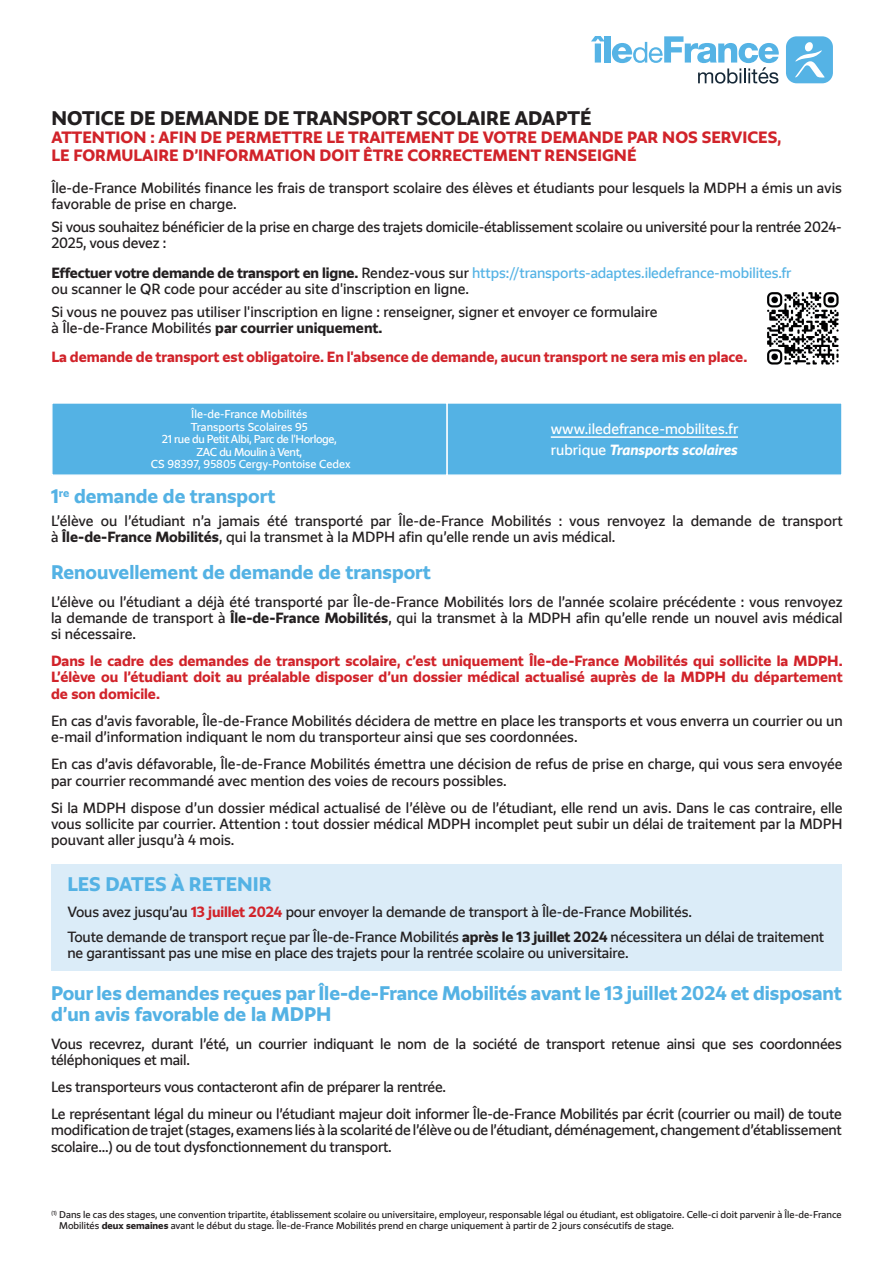
<style>
.page{position:relative;width:893px;height:1263px;background:#fff}
.page>*{position:absolute;margin:0;border:0;box-sizing:border-box;transform-origin:0 0}
.t1{font:700 18px/21.6px "Grand Paris";color:#54b2e4}
.t2{font:700 18px "Grand Paris";color:#231f20}
.t3{font:700 15px/18px "Grand Paris";color:#d1232a}
.t4{font:13.5px/16.2px "Grand Paris";letter-spacing:-.01em;color:#231f20}
.t5{font:700 13.5px/16.2px "Grand Paris";color:#d1232a;text-align:justify}
.t6{font:13.5px/20.4px "Grand Paris";color:#fff}
.t7{font:10.5px/12.6px "Grand Paris";letter-spacing:-.005em;color:#fff;text-align:center}
.t8{font:9px/10.8px "Grand Paris";color:#231f20}
.s1{font-weight:700}
.s2{color:#55b3e5}
.s3{font-weight:700;font-style:italic}
.s4{font-weight:700;color:#d1232a}
</style>
<div class="page">
<div style="left:447px;top:403px;width:395px;height:72px;background:#54b2e4"></div>
<hr style="left:551px;top:436px;width:187px;height:2px;background:#fff">
<div style="left:446px;top:402px;width:397px;height:74px;border:2px solid #fff"></div>
<div style="left:52px;top:403px;width:395px;height:72px;background:#54b2e4"></div>
<div style="left:51px;top:402px;width:397px;height:74px;border:2px solid #fff"></div>
<svg style="left:591px;top:36px;width:242px;height:48px"></svg>
<img style="left:767px;top:292px;width:72px;height:73px">
<div style="left:51px;top:864px;width:791px;height:106px;background:#dbecf8"></div>
<h1 class="t2" style="left:51px;top:106px;width:542px">NOTICE DE DEMANDE DE TRANSPORT SCOLAIRE ADAPTÉ</h1>
<p class="t3" style="left:51px;top:127px;width:731px">ATTENTION : AFIN DE PERMETTRE LE TRAITEMENT DE VOTRE DEMANDE PAR NOS SERVICES,<br>LE FORMULAIRE D’INFORMATION DOIT ÊTRE CORRECTEMENT RENSEIGNÉ</p>
<p class="t4" style="left:51px;top:179px;width:792px">Île-de-France Mobilités finance les frais de transport scolaire des élèves et étudiants pour lesquels la MDPH a émis un avis favorable de prise en charge.</p>
<p class="t4" style="left:51px;top:219px;width:792px">Si vous souhaitez bénéficier de la prise en charge des trajets domicile-établissement scolaire ou université pour la rentrée 2024-<br>2025, vous devez :</p>
<p class="t4" style="left:51px;top:264px;width:742px"><span class="s1">Effectuer votre demande de transport en ligne.</span> Rendez-vous sur <span class="s2">https://transports-adaptes.iledefrance-mobilites.fr </span>ou scanner le QR code pour accéder au site d'inscription en ligne.</p>
<p class="t4" style="left:51px;top:303px;width:608px">Si vous ne pouvez pas utiliser l'inscription en ligne : renseigner, signer et envoyer ce formulaire à Île-de-France Mobilités <span class="s1">par courrier uniquement.</span></p>
<p class="t5" style="left:51px;top:349px;width:697px">La demande de transport est obligatoire. En l'absence de demande, aucun transport ne sera mis en place.</p>
<p class="t7" style="left:151px;top:407px;width:201px">Île-de-France Mobilités<br>Transports Scolaires 95<br>21 rue du Petit Albi, Parc de l'Horloge,<br>ZAC du Moulin à Vent,<br>CS 98397, 95805 Cergy-Pontoise Cedex</p>
<h1 class="t1" style="left:51px;top:485px;width:226px">1<sup>re</sup> demande de transport</h1>
<p class="t4" style="left:51px;top:513px;width:793px">L’élève ou l’étudiant n’a jamais été transporté par Île-de-France Mobilités : vous renvoyez la demande de transport à <span class="s1">Île-de-France Mobilités</span>, qui la transmet à la MDPH afin qu’elle rende un avis médical.</p>
<h1 class="t1" style="left:51px;top:561px;width:381px">Renouvellement de demande de transport</h1>
<p class="t4" style="left:51px;top:593px;width:793px;text-align:justify">L’élève ou l’étudiant a déjà été transporté par Île-de-France Mobilités lors de l’année scolaire précédente : vous renvoyez la demande de transport à <span class="s1">Île-de-France Mobilités</span>, qui la transmet à la MDPH afin qu’elle rende un nouvel avis médical si nécessaire.</p>
<p class="t5" style="left:51px;top:652px;width:793px">Dans le cadre des demandes de transport scolaire, c’est uniquement Île-de-France Mobilités qui sollicite la MDPH.<br>L’élève ou l’étudiant doit au préalable disposer d’un dossier médical actualisé auprès de la MDPH du département de son domicile.</p>
<p class="t4" style="left:51px;top:712px;width:793px">En cas d’avis favorable, Île-de-France Mobilités décidera de mettre en place les transports et vous enverra un courrier ou un e-mail d’information indiquant le nom du transporteur ainsi que ses coordonnées.</p>
<p class="t4" style="left:51px;top:756px;width:793px">En cas d’avis défavorable, Île-de-France Mobilités émettra une décision de refus de prise en charge, qui vous sera envoyée par courrier recommandé avec mention des voies de recours possibles.</p>
<p class="t4" style="left:51px;top:799px;width:793px;text-align:justify">Si la MDPH dispose d’un dossier médical actualisé de l’élève ou de l’étudiant, elle rend un avis. Dans le cas contraire, elle vous sollicite par courrier. Attention : tout dossier médical MDPH incomplet peut subir un délai de traitement par la MDPH pouvant aller jusqu’à 4 mois.</p>
<p class="t6" style="left:551px;top:418px;width:189px">www.iledefrance-mobilites.fr rubrique <span class="s3">Transports scolaires</span></p>
<h1 class="t1" style="left:67px;top:872px;width:206px">LES DATES À RETENIR</h1>
<p class="t4" style="left:67px;top:899px;width:758px;line-height:24.8px">Vous avez jusqu’au <span class="s4">13 juillet 2024</span> pour envoyer la demande de transport à Île-de-France Mobilités.<br>Toute demande de transport reçue par Île-de-France Mobilités <span class="s1">après le 13 juillet 2024</span> nécessitera un délai de traitement</p>
<p class="t4" style="left:67px;top:944px;width:563px">ne garantissant pas une mise en place des trajets pour la rentrée scolaire ou universitaire.</p>
<h1 class="t1" style="left:51px;top:981px;width:792px">Pour les demandes reçues par Île-de-France Mobilités avant le 13 juillet 2024 et disposant d’un avis favorable de la MDPH</h1>
<p class="t4" style="left:51px;top:1035px;width:792px">Vous recevrez, durant l’été, un courrier indiquant le nom de la société de transport retenue ainsi que ses coordonnées téléphoniques et mail.</p>
<p class="t4" style="left:51px;top:1073px;width:792px;line-height:27.3px">Les transporteurs vous contacteront afin de préparer la rentrée.<br>Le représentant légal du mineur ou l’étudiant majeur doit informer Île-de-France Mobilités par écrit (courrier ou mail) de toute</p>
<p class="t4" style="left:51px;top:1122px;width:792px">modification de trajet (stages, examens liés à la scolarité de l’élève ou de l’étudiant, déménagement, changement d’établissement scolaire...) ou de tout dysfonctionnement du transport.</p>
<p class="t8" style="left:59px;top:1209px;width:784px;text-indent:-8px"><sup>(1)</sup> Dans le cas des stages, une convention tripartite, établissement scolaire ou universitaire, employeur, responsable légal ou étudiant, est obligatoire. Celle-ci doit parvenir à Île-de-France<br>Mobilités <span class="s1">deux semaines</span> avant le début du stage. Île-de-France Mobilités prend en charge uniquement à partir de 2 jours consécutifs de stage.</p>
</div>
